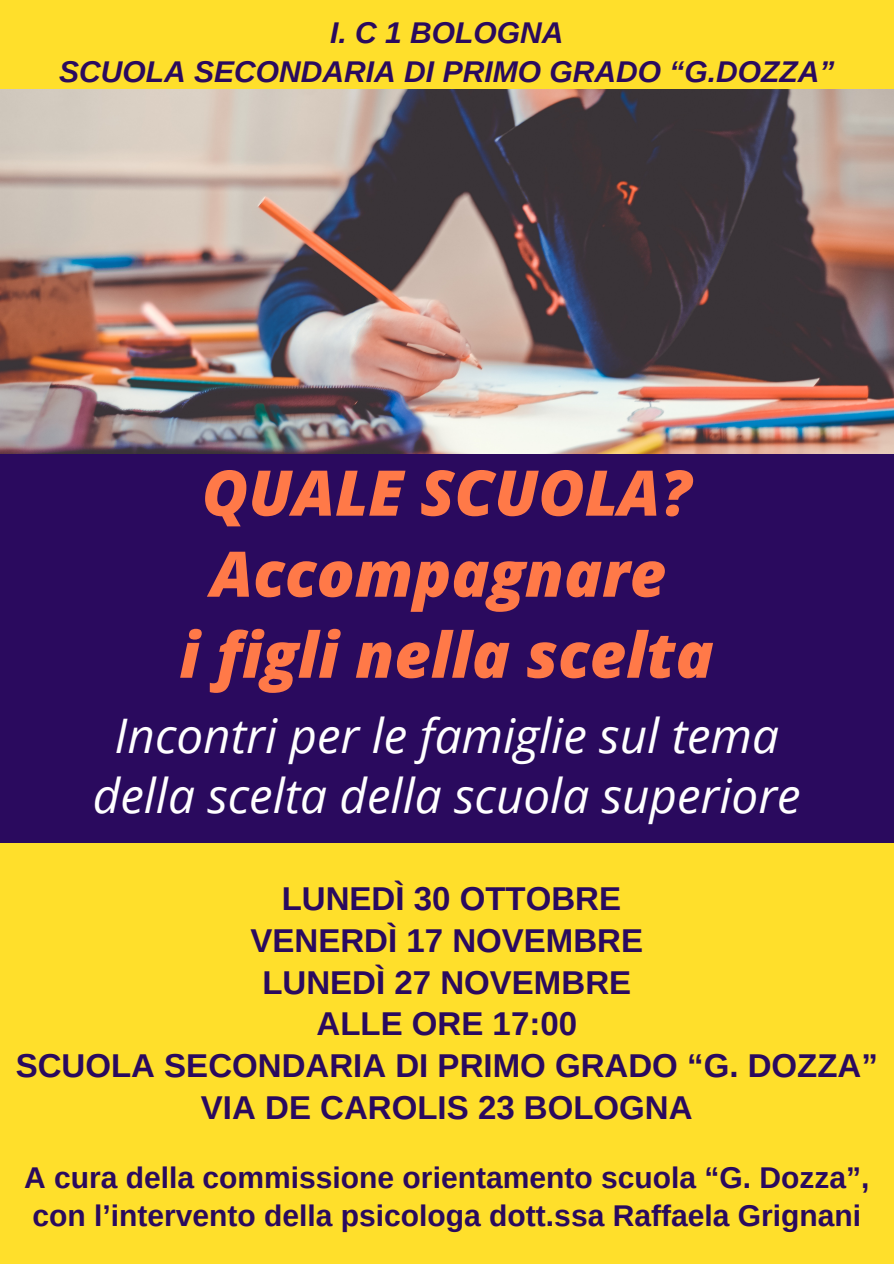
<style>
.page{position:relative;width:894px;height:1264px;background:#fff}
.page>*{position:absolute;margin:0;border:0;box-sizing:border-box;transform-origin:0 0}
.t1{font:italic 800 63px "Open Sans";color:#ff7948}
.t2{font:italic 47.7px/59.7px "Open Sans";color:#fff;text-align:center}
.t3{font:700 33px "Arimo";color:#2a0a5e}
.t4{font:700 30px/38.2px "Arimo";color:#2a0a5e}
.t5{font:italic 700 30px "Arimo";color:#2a0a5e}
</style>
<div class="page">
<div style="left:0;top:0;width:893px;height:1263px;background:#ffdf2b"></div>
<img style="left:0;top:89px;width:893px;height:365px">
<div style="left:0;top:454px;width:893px;height:389px;background:#2a0a5e"></div>
<p class="t5" style="left:330px;top:16px;width:235px">I. C 1 BOLOGNA</p>
<p class="t5" style="left:59px;top:54px;width:776px">SCUOLA SECONDARIA DI PRIMO GRADO “G.DOZZA”</p>
<p class="t1" style="left:202px;top:448px;width:490px">QUALE SCUOLA?</p>
<p class="t1" style="left:210px;top:529px;width:457px">Accompagnare</p>
<p class="t1" style="left:179px;top:610px;width:535px">i figli nella scelta</p>
<p class="t2" style="left:93px;top:705px;width:709px">Incontri per le famiglie sul tema della scelta della scuola superiore</p>
<p class="t3" style="left:281px;top:880px;width:341px">LUNEDÌ 30 OTTOBRE</p>
<p class="t3" style="left:250px;top:922px;width:394px">VENERDÌ 17 NOVEMBRE</p>
<p class="t3" style="left:262px;top:963px;width:370px">LUNEDÌ 27 NOVEMBRE</p>
<p class="t3" style="left:316px;top:1005px;width:262px">ALLE ORE 17:00</p>
<p class="t3" style="left:16px;top:1047px;width:863px">SCUOLA SECONDARIA DI PRIMO GRADO “G. DOZZA”</p>
<p class="t3" style="left:201px;top:1088px;width:493px">VIA DE CAROLIS 23 BOLOGNA</p>
<p class="t4" style="left:24px;top:1158px;width:846px">A cura della commissione orientamento scuola “G. Dozza”, con l’intervento della psicologa dott.ssa Raffaela Grignani</p>
</div>
